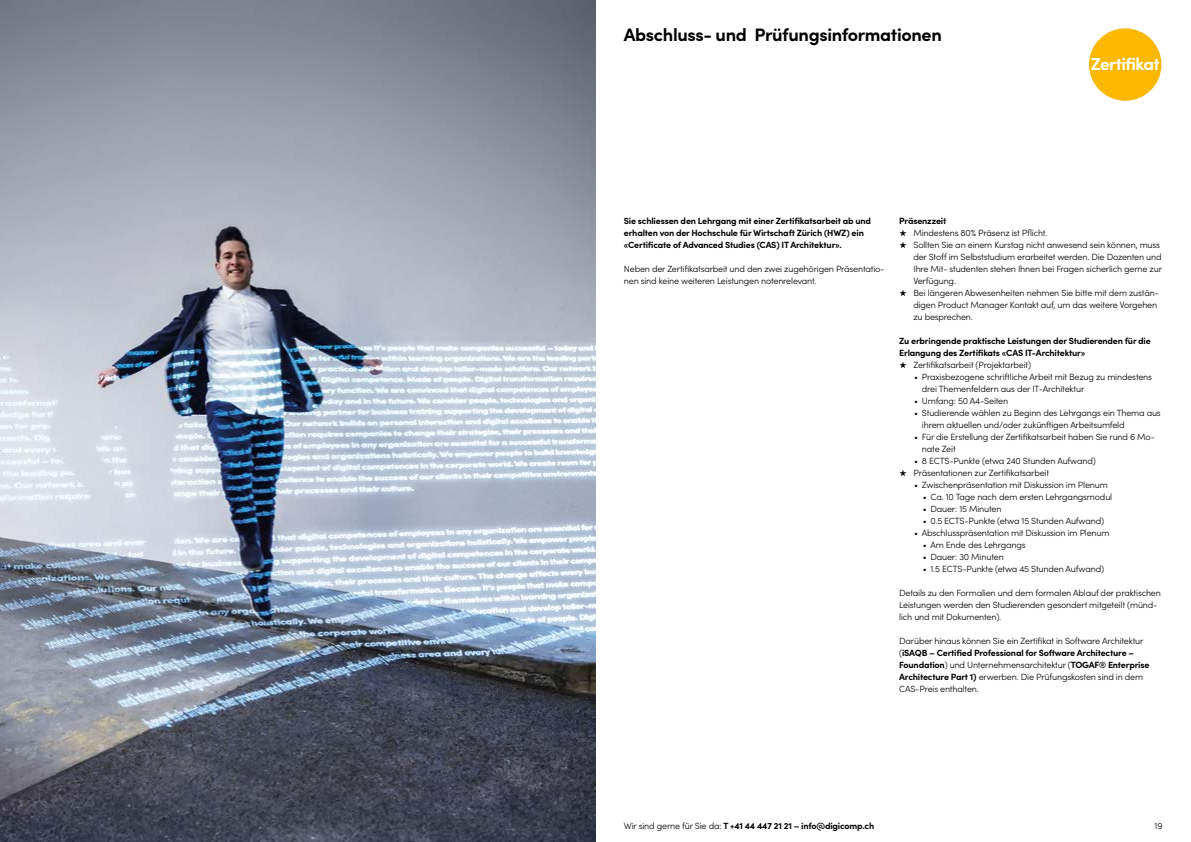
<style>
.page{position:relative;width:1191px;height:842px;background:#fff}
.page>*{position:absolute;margin:0;border:0;box-sizing:border-box;transform-origin:0 0}
.t1{font:700 18px "Sofia Pro";letter-spacing:-.02em;color:#000}
.t2{font:700 17.4px "Sofia Pro";letter-spacing:-.04em;color:#fff}
.t3{font:300 9px/12px "Sofia Pro";letter-spacing:-.02em;color:#000}
.t4{font:700 9px/12px "Sofia Pro";letter-spacing:-.02em;color:#000}
.s1{font-weight:700}
.s2{font-weight:300}
</style>
<div class="page">
<div style="left:1089px;top:28px;width:72px;height:73px;background:#fbb800;border-radius:50%"></div>
<img style="left:0;top:0;width:595px;height:842px">
<h1 class="t1" style="left:624px;top:21px;width:319px">Abschluss- und Prüfungsinformationen</h1>
<h2 class="t2" style="left:1090px;top:50px;width:70px">Zertifikat</h2>
<p class="t4" style="left:624px;top:214px;width:249px">Sie schliessen den Lehrgang mit einer Zertifikatsarbeit ab und erhalten von der Hochschule für Wirtschaft Zürich (HWZ) ein «Certificate of Advanced Studies (CAS) IT Architektur».</p>
<p class="t3" style="left:624px;top:262px;width:262px">Neben der Zertifikatsarbeit und den zwei zugehörigen Präsentatio&shy;nen sind keine weiteren Leistungen notenrelevant.</p>
<p class="t4" style="left:899px;top:214px;width:49px">Präsenzzeit</p>
<p class="t3" style="left:899px;top:226px;width:150px"><span class="s1">★</span> Mindestens 80% Präsenz ist Pflicht.</p>
<p class="t3" style="left:913px;top:238px;width:250px;text-indent:-14px"><span class="s1">★</span> Sollten Sie an einem Kurstag nicht anwesend sein können, muss der Stoff im Selbststudium erarbeitet werden. Die Dozenten und Ihre Mit- studenten stehen Ihnen bei Fragen sicherlich gerne zur Verfügung.</p>
<p class="t3" style="left:913px;top:286px;width:247px;text-indent:-14px"><span class="s1">★</span> Bei längeren Abwesenheiten nehmen Sie bitte mit dem zustän&shy;digen Product Manager Kontakt auf, um das weitere Vorgehen zu besprechen.</p>
<p class="t4" style="left:899px;top:334px;width:253px">Zu erbringende praktische Leistungen der Studierenden für die<br>Erlangung des Zertifikats «CAS IT-Architektur»</p>
<p class="t3" style="left:899px;top:358px;width:133px"><span class="s1">★</span> Zertifikatsarbeit (Projektarbeit)</p>
<p class="t3" style="left:922px;top:370px;width:232px;text-indent:-8px">• Praxisbezogene schriftliche Arbeit mit Bezug zu mindestens drei Themenfeldern aus der IT-Architektur</p>
<p class="t3" style="left:914px;top:394px;width:96px">• Umfang: 50 A4-Seiten</p>
<p class="t3" style="left:922px;top:406px;width:240px;text-indent:-8px">• Studierende wählen zu Beginn des Lehrgangs ein Thema aus ihrem aktuellen und/oder zukünftigen Arbeitsumfeld</p>
<p class="t3" style="left:922px;top:430px;width:235px;text-indent:-8px">• Für die Erstellung der Zertifikatsarbeit haben Sie rund 6 Mo&shy;nate Zeit</p>
<p class="t3" style="left:914px;top:454px;width:183px">• 8 ECTS-Punkte (etwa 240 Stunden Aufwand)</p>
<p class="t3" style="left:899px;top:466px;width:151px"><span class="s1">★</span> Präsentationen zur Zertifikatsarbeit</p>
<p class="t3" style="left:914px;top:478px;width:195px">• Zwischenpräsentation mit Diskussion im Plenum</p>
<p class="t3" style="left:922px;top:490px;width:191px">• Ca. 10 Tage nach dem ersten Lehrgangsmodul</p>
<p class="t3" style="left:922px;top:502px;width:80px">• Dauer: 15 Minuten</p>
<p class="t3" style="left:922px;top:514px;width:183px">• 0.5 ECTS-Punkte (etwa 15 Stunden Aufwand)</p>
<p class="t3" style="left:914px;top:526px;width:197px">• Abschlusspräsentation mit Diskussion im Plenum</p>
<p class="t3" style="left:922px;top:538px;width:104px">• Am Ende des Lehrgangs</p>
<p class="t3" style="left:922px;top:550px;width:82px">• Dauer: 30 Minuten</p>
<p class="t3" style="left:922px;top:562px;width:183px">• 1.5 ECTS-Punkte (etwa 45 Stunden Aufwand)</p>
<p class="t3" style="left:899px;top:586px;width:263px">Details zu den Formalien und dem formalen Ablauf der praktischen<br>Leistungen werden den Studierenden gesondert mitgeteilt (münd&shy;lich und mit Dokumenten).</p>
<p class="t3" style="left:899px;top:634px;width:252px">Darüber hinaus können Sie ein Zertifikat in Software Architektur (<span class="s1">iSAQB – Certified Professional for Software Architecture – Foundation</span>) und Unternehmensarchitektur (<span class="s1">TOGAF® Enterprise Architecture Part 1)</span> erwerben. Die Prüfungskosten sind in dem CAS-Preis enthalten.</p>
<p class="t4" style="left:624px;top:819px;width:252px"><span class="s2">Wir sind gerne für Sie da:</span> T +41 44 447 21 21 – info@digicomp.ch</p>
<p class="t3" style="left:1154px;top:820px;width:10px">19</p>
</div>
